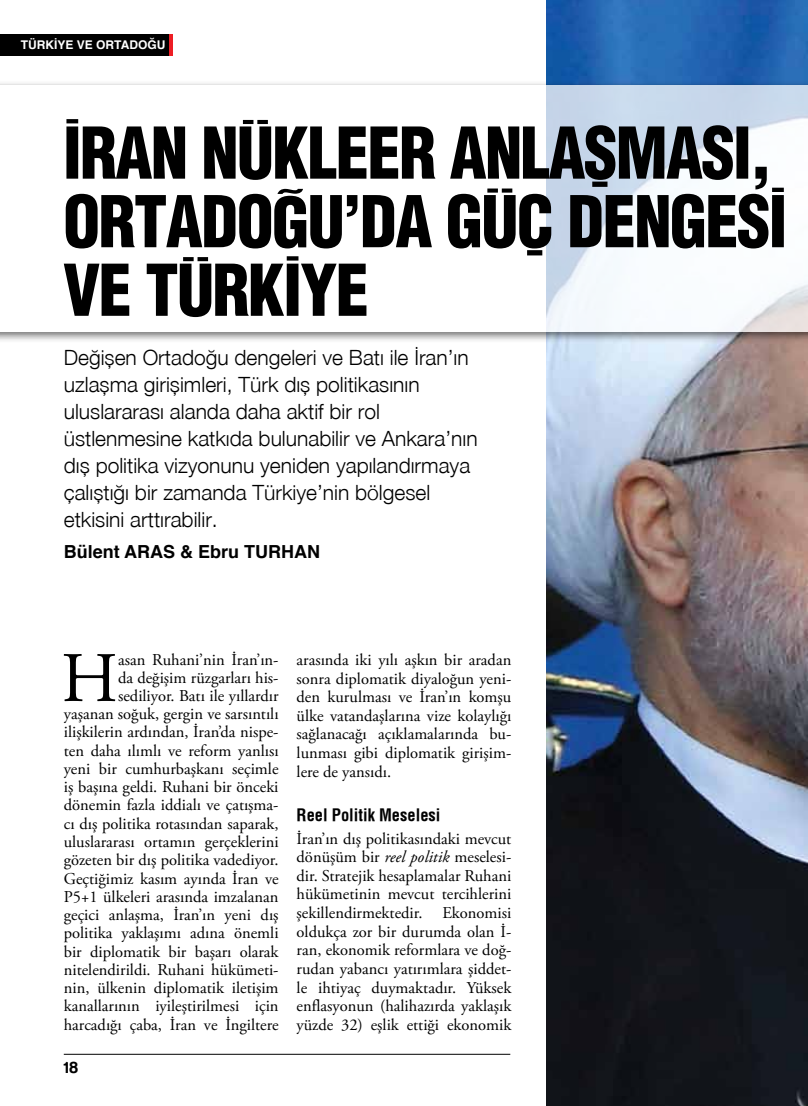
<style>
.page{position:relative;width:808px;height:1106px;background:#fff}
.page>*{position:absolute;margin:0;border:0;box-sizing:border-box;transform-origin:0 0}
.t1{font:70.8px "Adobe Garamond Pro";color:#000}
.t2{font:300 21px/27px "Helvetica";color:#000}
.t3{font:700 18px "Helvetica";color:#000}
.t4{font:16.5px/18.1px "Adobe Garamond Pro";color:#000;text-align:justify}
.t5{font:700 16.5px "Helvetica Condens";color:#000}
.t6{font:16.5px "Harabara";color:#000}
.t7{font:700 12px "Helvetica";color:#fff}
.s1{font-style:italic}
</style>
<div class="page">
<div style="left:0;top:34px;width:173px;height:21px;background:#000"></div>
<hr style="left:170px;top:34px;width:3px;height:21px;background:#ed1d24">
<img style="left:546px;top:0;width:262px;height:1106px">
<div style="left:0;top:80px;width:808px;height:263px;background:#000;opacity:.75"></div>
<svg style="left:0;top:85px;width:808px;height:247px"></svg>
<hr style="left:64px;top:1054px;width:446px;height:1px;background:#000">
<svg style="left:64px;top:256px;width:302px;height:61px"></svg>
<svg style="left:66px;top:188px;width:718px;height:67px"></svg>
<svg style="left:66px;top:119px;width:701px;height:70px"></svg>
<p class="t7" style="left:21px;top:35px;width:146px">TÜRKİYE VE ORTADOĞU</p>
<p class="t2" style="left:64px;top:343px;width:415px">Değişen Ortadoğu dengeleri ve Batı ile İran’ın uzlaşma girişimleri, Türk dış politikasının uluslararası alanda daha aktif bir rol üstlenmesine katkıda bulunabilir ve Ankara’nın dış politika vizyonunu yeniden yapılandırmaya çalıştığı bir zamanda Türkiye’nin bölgesel etkisini arttırabilir.</p>
<p class="t3" style="left:64px;top:537px;width:258px">Bülent ARAS &amp; Ebru TURHAN</p>
<p class="t4" style="left:64px;top:651px;width:216px;text-align:right">asan Ruhani’nin İran’ın-<br>da değişim rüzgarları his&shy;sediliyor. Batı ile yıllardır<br>yaşanan soğuk, gergin ve sarsıntılı ilişkilerin ardından, İran’da nispe&shy;ten daha ılımlı ve reform yanlısı yeni bir cumhurbaşkanı seçimle iş başına geldi. Ruhani bir önceki dönemin fazla iddialı ve çatışma&shy;cı dış politika rotasından saparak, uluslararası ortamın gerçeklerini gözeten bir dış politika vadediyor.<br>Geçtiğimiz kasım ayında İran ve P5+1 ülkeleri arasında imzalanan geçici anlaşma, İran’ın yeni dış politika yaklaşımı adına önemli bir diplomatik bir başarı olarak nitelendirildi. Ruhani hükümeti&shy;nin, ülkenin diplomatik iletişim kanallarının iyileştirilmesi için harcadığı çaba, İran ve İngiltere</p>
<p class="t4" style="left:297px;top:651px;width:216px;line-height:18.6px">arasında iki yılı aşkın bir aradan sonra diplomatik diyaloğun yeni&shy;den kurulması ve İran’ın komşu ülke vatandaşlarına vize kolaylığı sağlanacağı açıklamalarında bu&shy;lunması gibi diplomatik girişim&shy;lere de yansıdı.</p>
<h1 class="t1" style="left:61px;top:636px;width:59px">H</h1>
<p class="t5" style="left:297px;top:804px;width:145px">Reel Politik Meselesi</p>
<p class="t4" style="left:297px;top:829px;width:216px;line-height:18.6px">İran’ın dış politikasındaki mevcut dönüşüm bir <span class="s1">reel politik</span> meselesi&shy;dir. Stratejik hesaplamalar Ruhani hükümetinin mevcut tercihlerini şekillendirmektedir. Ekonomisi oldukça zor bir durumda olan İ&shy;ran, ekonomik reformlara ve doğ&shy;rudan yabancı yatırımlara şiddet&shy;le ihtiyaç duymaktadır. Yüksek enflasyonun (halihazırda yaklaşık yüzde 32) eşlik ettiği ekonomik</p>
<p class="t6" style="left:64px;top:1059px;width:16px">18</p>
</div>
